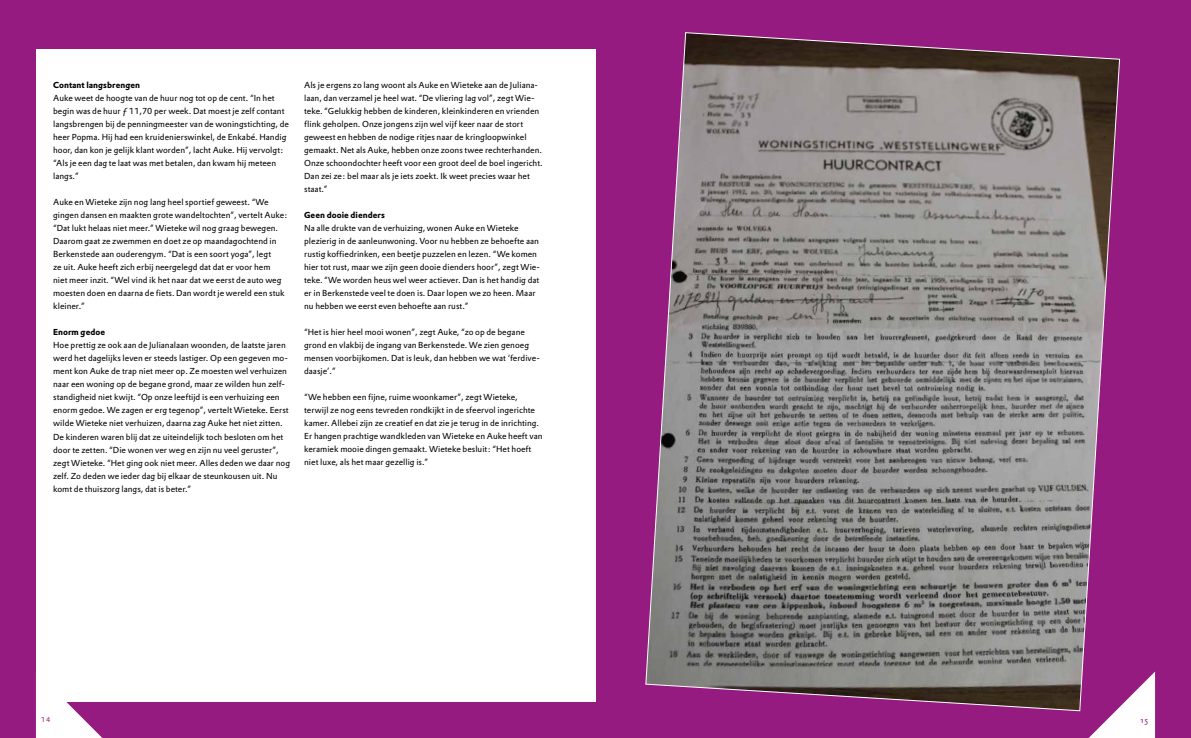
<style>
.page{position:relative;width:1191px;height:738px;background:#fff}
.page>*{position:absolute;margin:0;border:0;box-sizing:border-box;transform-origin:0 0}
.t1{font:8.5px/13px "DTL Prokyon TOT";color:#000}
.t2{font:700 8.5px "DTL Prokyon TOT";color:#000}
.t3{font:8px "DTL Prokyon TOT";color:#951b81}
.t4{font:7px "DTL Prokyon TOT";color:#951b81}
</style>
<div class="page">
<div style="left:0;top:0;width:1191px;height:737px;background:#951b81"></div>
<div style="left:36px;top:49px;width:559px;height:652px;background:#fff"></div>
<svg style="left:645px;top:32px;width:475px;height:679px;background:#897983"></svg>
<svg style="left:1075px;top:671px;width:80px;height:66px"></svg>
<svg style="left:36px;top:701px;width:66px;height:36px"></svg>
<p class="t2" style="left:53px;top:79px;width:88px">Contant langsbrengen</p>
<p class="t1" style="left:53px;top:91px;width:237px">Auke weet de hoogte van de huur nog tot op de cent. “In het begin was de huur ƒ 11,70 per week. Dat moest je zelf contant langsbrengen bij de penningmeester van de woningstichting, de heer Popma. Hij had een kruidenierswinkel, de Enkabé. Handig hoor, dan kon je gelijk klant worden”, lacht Auke. Hij vervolgt: “Als je een dag te laat was met betalen, dan kwam hij meteen langs.”</p>
<p class="t1" style="left:53px;top:195px;width:236px">Auke en Wieteke zijn nog lang heel sportief geweest. “We gingen dansen en maakten grote wandeltochten”, vertelt Auke: “Dat lukt helaas niet meer.” Wieteke wil nog graag bewegen.<br>Daarom gaat ze zwemmen en doet ze op maandagochtend in Berkenstede aan ouderengym. “Dat is een soort yoga”, legt<br>ze uit. Auke heeft zich erbij neergelegd dat dat er voor hem<br>niet meer inzit. “Wel vind ik het naar dat we eerst de auto weg moesten doen en daarna de fiets. Dan wordt je wereld een stuk kleiner.”</p>
<p class="t2" style="left:53px;top:326px;width:53px">Enorm gedoe</p>
<p class="t1" style="left:53px;top:338px;width:239px">Hoe prettig ze ook aan de Julianalaan woonden, de laatste jaren werd het dagelijks leven er steeds lastiger. Op een gegeven mo&shy;ment kon Auke de trap niet meer op. Ze moesten wel verhuizen naar een woning op de begane grond, maar ze wilden hun zelf&shy;standigheid niet kwijt. “Op onze leeftijd is een verhuizing een enorm gedoe. We zagen er erg tegenop”, vertelt Wieteke. Eerst wilde Wieteke niet verhuizen, daarna zag Auke het niet zitten.<br>De kinderen waren blij dat ze uiteindelijk toch besloten om het door te zetten. “Die wonen ver weg en zijn nu veel geruster”, zegt Wieteke. “Het ging ook niet meer. Alles deden we daar nog zelf. Zo deden we ieder dag bij elkaar de steunkousen uit. Nu komt de thuiszorg langs, dat is beter.”</p>
<p class="t1" style="left:304px;top:78px;width:240px">Als je ergens zo lang woont als Auke en Wieteke aan de Juliana&shy;laan, dan verzamel je heel wat. “De vliering lag vol”, zegt Wie&shy;teke. “Gelukkig hebben de kinderen, kleinkinderen en vrienden flink geholpen. Onze jongens zijn wel vijf keer naar de stort geweest en hebben de nodige ritjes naar de kringloopwinkel gemaakt. Net als Auke, hebben onze zoons twee rechterhanden.<br>Onze schoondochter heeft voor een groot deel de boel ingericht.<br>Dan zei ze: bel maar als je iets zoekt. Ik weet precies waar het staat.”</p>
<p class="t2" style="left:304px;top:209px;width:82px">Geen dooie dienders</p>
<p class="t1" style="left:304px;top:221px;width:237px">Na alle drukte van de verhuizing, wonen Auke en Wieteke plezierig in de aanleunwoning. Voor nu hebben ze behoefte aan rustig koffiedrinken, een beetje puzzelen en lezen. “We komen hier tot rust, maar we zijn geen dooie dienders hoor”, zegt Wie&shy;teke. “We worden heus wel weer actiever. Dan is het handig dat er in Berkenstede veel te doen is. Daar lopen we zo heen. Maar nu hebben we eerst even behoefte aan rust.”</p>
<p class="t1" style="left:304px;top:325px;width:237px">“Het is hier heel mooi wonen”, zegt Auke, “zo op de begane grond en vlakbij de ingang van Berkenstede. We zien genoeg mensen voorbijkomen. Dat is leuk, dan hebben we wat ‘ferdive&shy;daasje’.”</p>
<p class="t1" style="left:304px;top:390px;width:240px">“We hebben een fijne, ruime woonkamer”, zegt Wieteke, terwijl ze nog eens tevreden rondkijkt in de sfeervol ingerichte kamer. Allebei zijn ze creatief en dat zie je terug in de inrichting.<br>Er hangen prachtige wandkleden van Wieteke en Auke heeft van keramiek mooie dingen gemaakt. Wieteke besluit: “Het hoeft niet luxe, als het maar gezellig is.”</p>
<p class="t4" style="left:41px;top:714px;width:11px">14</p>
<p class="t3" style="left:1140px;top:714px;width:9px">15</p>
</div>
